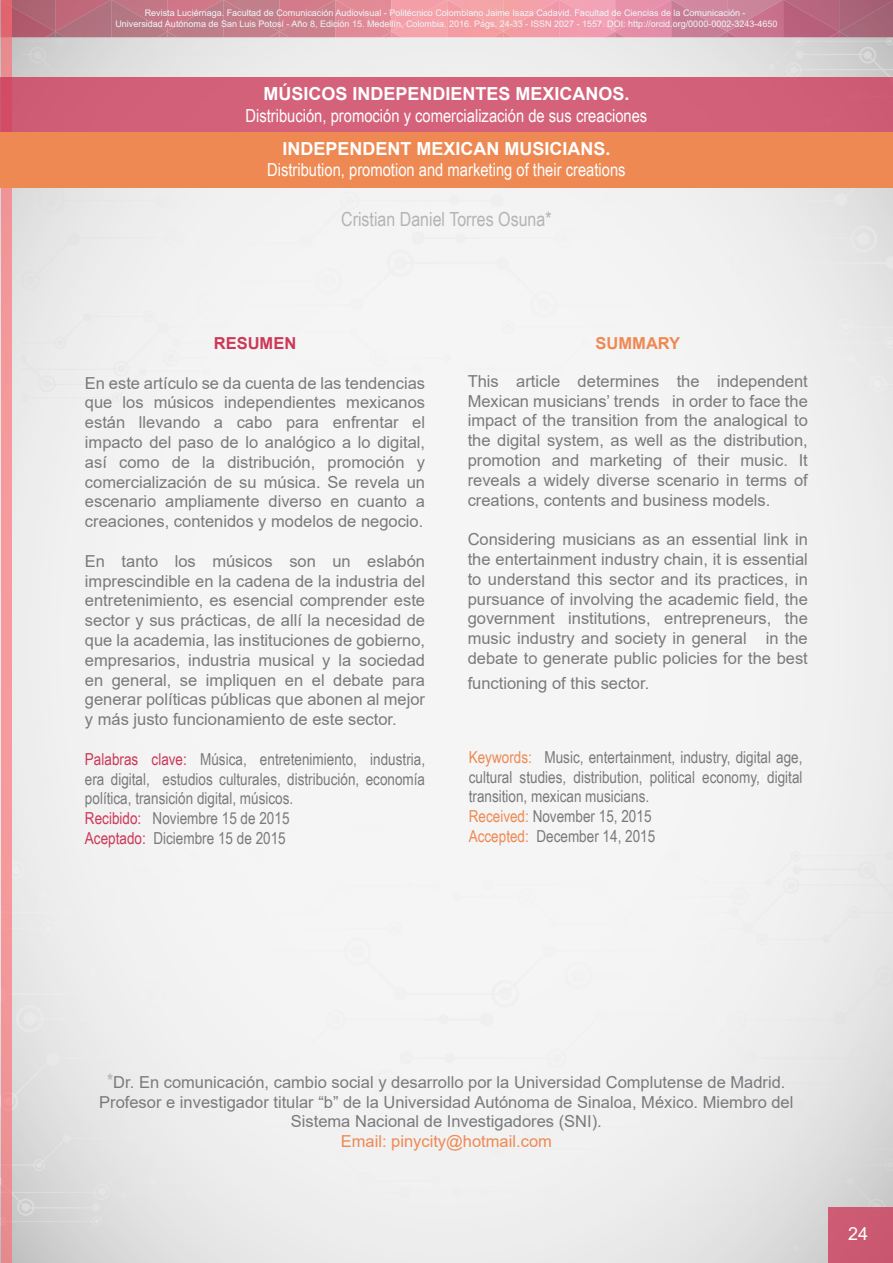
<style>
.page{position:relative;width:893px;height:1263px;background:#fff}
.page>*{position:absolute;margin:0;border:0;box-sizing:border-box;transform-origin:0 0}
.t1{font:19.5px "Arial Narrow";color:#b3b4b5}
.t2{font:18px "Arial Narrow";color:#fff}
.t3{font:700 18px "Arial";color:#fff}
.t4{font:18px "Arial";color:#fff}
.t5{font:16.5px/19.8px "Arial";color:#797a7d;text-align:justify}
.t6{font:16.5px/19.8px "Arial Narrow";color:#797a7d}
.t7{font:16.5px "Arial";color:#ee8953}
.t8{font:700 16.5px "Arial";color:#cc3858}
.t9{font:700 16.5px "Arial";color:#ee8953}
.t10{font:9px/10.8px "Arial";color:#eff8fa;text-align:center}
.s1{color:#cc3858}
.s2{color:#ee8953}
.s3{font-family:"Arial Narrow";font-size:19.5px;color:#b3b4b5}
</style>
<div class="page">
<div style="left:828px;top:1207px;width:65px;height:56px;background:#cb5972"></div>
<img style="left:0;top:0;width:893px;height:37px">
<img style="left:12px;top:0;width:881px;height:32px">
<svg style="left:45px;top:32px;width:20px;height:5px"></svg>
<svg style="left:157px;top:32px;width:20px;height:5px"></svg>
<svg style="left:381px;top:32px;width:20px;height:5px"></svg>
<svg style="left:605px;top:32px;width:20px;height:5px"></svg>
<svg style="left:829px;top:32px;width:20px;height:5px"></svg>
<svg style="left:269px;top:32px;width:20px;height:5px"></svg>
<svg style="left:493px;top:32px;width:20px;height:5px"></svg>
<svg style="left:717px;top:32px;width:20px;height:5px"></svg>
<svg style="left:1px;top:0;width:11px;height:1263px;background:#f29497"></svg>
<div style="left:0;top:77px;width:893px;height:55px;background:#d3617a"></div>
<div style="left:0;top:132px;width:893px;height:56px;background:#ee8953"></div>
<p class="t10" style="left:115px;top:7px;width:663px">Revista Luciérnaga. Facultad de Comunicación Audiovisual - Politécnico Colombiano Jaime Isaza Cadavid. Facultad de Ciencias de la Comunicación -<br>Universidad Autónoma de San Luis Potosí - Año 8, Edición 15. Medellín, Colombia. 2016. Págs. 24-33 - ISSN 2027 - 1557. DOI: http://orcid.org/0000-0002-3243-4650</p>
<p class="t3" style="left:263px;top:81px;width:368px">MÚSICOS INDEPENDIENTES MEXICANOS.</p>
<p class="t2" style="left:245px;top:102px;width:403px">Distribución, promoción y comercialización de sus creaciones</p>
<p class="t3" style="left:282px;top:135px;width:330px">INDEPENDENT MEXICAN MUSICIANS.</p>
<p class="t2" style="left:267px;top:157px;width:360px">Distribution, promotion and marketing of their creations</p>
<p class="t1" style="left:341px;top:205px;width:212px">Cristian Daniel Torres Osuna*</p>
<p class="t8" style="left:214px;top:332px;width:84px">RESUMEN</p>
<p class="t5" style="left:85px;top:373px;width:342px">En este artículo se da cuenta de las tendencias que los músicos independientes mexicanos están llevando a cabo para enfrentar el impacto del paso de lo analógico a lo digital, así como de la distribución, promoción y comercialización de su música. Se revela un escenario ampliamente diverso en cuanto a creaciones, contenidos y modelos de negocio.</p>
<p class="t5" style="left:85px;top:551px;width:342px">En tanto los músicos son un eslabón imprescindible en la cadena de la industria del entretenimiento, es esencial comprender este sector y sus prácticas, de allí la necesidad de que la academia, las instituciones de gobierno, empresarios, industria musical y la sociedad en general, se impliquen en el debate para generar políticas públicas que abonen al mejor y más justo funcionamiento de este sector.</p>
<p class="t6" style="left:85px;top:748px;width:342px"><span class="s1">Palabras clave:</span> Música, entretenimiento, industria, era digital, estudios culturales, distribución, economía política, transición digital, músicos.<br><span class="s1">Recibido:</span> Noviembre 15 de 2015<br><span class="s1">Aceptado:</span> Diciembre 15 de 2015</p>
<p class="t9" style="left:596px;top:332px;width:86px">SUMMARY</p>
<p class="t5" style="left:468px;top:371px;width:342px">This article determines the independent Mexican musicians’ trends in order to face the impact of the transition from the analogical to the digital system, as well as the distribution, promotion and marketing of their music. It reveals a widely diverse scenario in terms of creations, contents and business models.</p>
<p class="t5" style="left:468px;top:529px;width:342px">Considering musicians as an essential link in the entertainment industry chain, it is essential to understand this sector and its practices, in pursuance of involving the academic field, the government institutions, entrepreneurs, the music industry and society in general in the debate to generate public policies for the best</p>
<p class="t5" style="left:468px;top:673px;width:183px">functioning of this sector.</p>
<p class="t6" style="left:469px;top:746px;width:335px"><span class="s2">Keywords:</span> Music, entertainment, industry, digital age, cultural studies, distribution, political economy, digital transition, mexican musicians.<br><span class="s2">Received:</span> November 15, 2015<br><span class="s2">Accepted:</span> December 14, 2015</p>
<p class="t5" style="left:99px;top:1072px;width:696px;text-align:center"><span class="s3">*</span>Dr. En comunicación, cambio social y desarrollo por la Universidad Complutense de Madrid.<br>Profesor e investigador titular “b” de la Universidad Autónoma de Sinaloa, México. Miembro del<br>Sistema Nacional de Investigadores (SNI).</p>
<p class="t7" style="left:341px;top:1130px;width:213px">Email: pinycity@hotmail.com</p>
<p class="t4" style="left:848px;top:1221px;width:22px">24</p>
</div>
